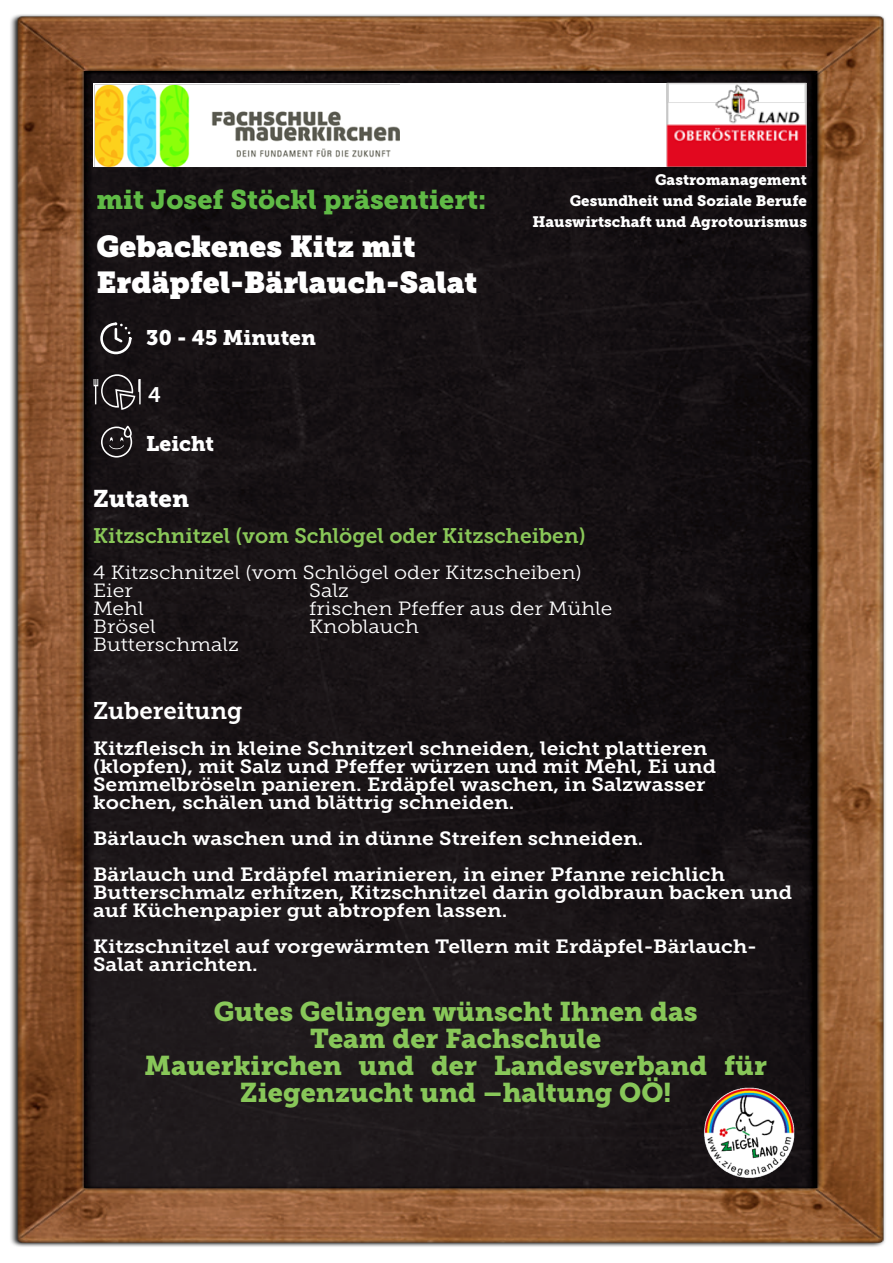
<style>
.page{position:relative;width:893px;height:1263px;background:#fff}
.page>*{position:absolute;margin:0;border:0;box-sizing:border-box;transform-origin:0 0}
.t1{font:30px/36px "Museo Slab";color:#fff}
.t2{font:27px/27px "Museo Slab 900";color:#88c759;text-align:center}
.t3{font:27px "Museo Slab 900";color:#60bb46}
.t4{font:24px "Museo Slab 700";color:#fff}
.t5{font:24px "Museo Slab 900";letter-spacing:-.005em;color:#fff}
.t6{font:21px "Museo Slab 700";color:#89c758}
.t7{font:21px "Museo Slab 900";color:#fff}
.t8{font:21px "Museo Slab 700";color:#fff}
.t9{font:19.05px/18px "Museo Slab 700";color:#fff;scale:1.1 1}
.t10{font:19.05px/18px "Museo Slab 300";color:#fff;scale:1.1 1}
.t11{font:15px/21px "Museo Slab 900";color:#fff;text-align:right}
</style>
<div class="page">
<img style="left:10px;top:14px;width:876px;height:1233px">
<svg style="left:101px;top:426px;width:31px;height:32px"></svg>
<svg style="left:94px;top:374px;width:47px;height:36px;background:#444042"></svg>
<svg style="left:100px;top:322px;width:31px;height:32px"></svg>
<img style="left:704px;top:1086px;width:91px;height:92px">
<div style="left:93px;top:84px;width:714px;height:83px;background:#fff"></div>
<img style="left:94px;top:85px;width:306px;height:82px">
<img style="left:665px;top:82px;width:142px;height:85px">
<h2 class="t3" style="left:96px;top:183px;width:392px">mit Josef Stöckl präsentiert:</h2>
<h1 class="t1" style="left:96px;top:228px;width:382px">Gebackenes Kitz mit<br>Erdäpfel-Bärlauch-Salat</h1>
<p class="t7" style="left:146px;top:325px;width:171px">30 - 45 Minuten</p>
<p class="t8" style="left:148px;top:383px;width:14px">4</p>
<p class="t7" style="left:146px;top:432px;width:69px">Leicht</p>
<p class="t11" style="left:532px;top:169px;width:276px">Gastromanagement<br>Gesundheit und Soziale Berufe<br>Hauswirtschaft und Agrotourismus</p>
<p class="t5" style="left:93px;top:485px;width:97px">Zutaten</p>
<p class="t6" style="left:93px;top:524px;width:494px">Kitzschnitzel (vom Schlögel oder Kitzscheiben)</p>
<p class="t10" style="left:93px;top:564px;width:446px">4 Kitzschnitzel (vom Schlögel oder Kitzscheiben)<br>Eier</p>
<p class="t10" style="left:309px;top:582px;width:38px">Salz</p>
<p class="t10" style="left:93px;top:600px;width:47px">Mehl</p>
<p class="t10" style="left:309px;top:600px;width:277px">frischen Pfeffer aus der Mühle</p>
<p class="t10" style="left:93px;top:618px;width:58px">Brösel</p>
<p class="t10" style="left:309px;top:618px;width:101px">Knoblauch</p>
<p class="t10" style="left:93px;top:636px;width:134px">Butterschmalz</p>
<p class="t4" style="left:93px;top:697px;width:151px">Zubereitung</p>
<p class="t9" style="left:93px;top:740px;width:568px">Kitzfleisch in kleine Schnitzerl schneiden, leicht plattieren (klopfen), mit Salz und Pfeffer würzen und mit Mehl, Ei und Semmelbröseln panieren. Erdäpfel waschen, in Salzwasser kochen, schälen und blättrig schneiden.</p>
<p class="t9" style="left:93px;top:821px;width:576px;line-height:36px">Bärlauch waschen und in dünne Streifen schneiden.<br>Bärlauch und Erdäpfel marinieren, in einer Pfanne reichlich</p>
<p class="t9" style="left:93px;top:884px;width:637px">Butterschmalz erhitzen, Kitzschnitzel darin goldbraun backen und auf Küchenpapier gut abtropfen lassen.</p>
<p class="t9" style="left:93px;top:938px;width:605px">Kitzschnitzel auf vorgewärmten Tellern mit Erdäpfel-Bärlauch-<br>Salat anrichten.</p>
<h2 class="t2" style="left:145px;top:999px;width:624px">Gutes Gelingen wünscht Ihnen das<br>Team der Fachschule<br>Mauerkirchen und der Landesverband für<br>Ziegenzucht und –haltung OÖ!</h2>
</div>
